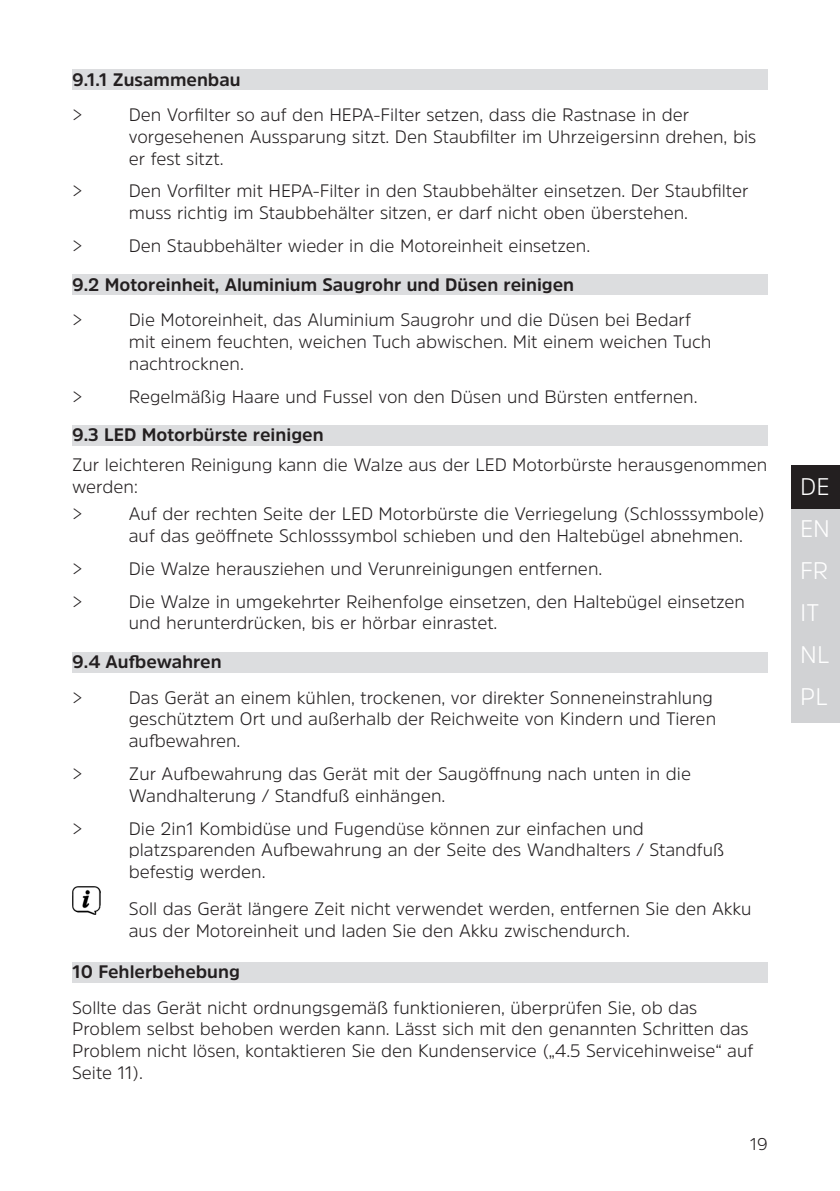
<style>
.page{position:relative;width:840px;height:1191px;background:#fff}
.page>*{position:absolute;margin:0;border:0;box-sizing:border-box;transform-origin:0 0}
.t1{font:300 24px/42px "Amsi Pro";color:#fff}
.Einzug{font:300 18px/21.6px "Amsi Pro";color:#231f20}
.t2{font:700 18px "Amsi Pro";color:#231f20}
.Hinweis{font:300 18px/21.6px "Amsi Pro";color:#231f20}
.t3{font:300 17px "Amsi Pro";color:#231f20}
</style>
<div class="page">
<div style="left:791px;top:507px;width:48px;height:43px;background:#d1d2d4"></div>
<div style="left:791px;top:550px;width:48px;height:43px;background:#d1d2d4"></div>
<div style="left:791px;top:593px;width:48px;height:43px;background:#d1d2d4"></div>
<div style="left:791px;top:636px;width:48px;height:43px;background:#d1d2d4"></div>
<div style="left:791px;top:679px;width:48px;height:44px;background:#d1d2d4"></div>
<div style="left:791px;top:465px;width:48px;height:43px;background:#231f20"></div>
<div style="left:72px;top:69px;width:695px;height:21px;background:#dcdddf"></div>
<div style="left:72px;top:274px;width:695px;height:21px;background:#dcdddf"></div>
<div style="left:72px;top:425px;width:695px;height:21px;background:#dcdddf"></div>
<div style="left:72px;top:651px;width:695px;height:21px;background:#dcdddf"></div>
<div style="left:72px;top:961px;width:695px;height:21px;background:#dcdddf"></div>
<img style="left:72px;top:887px;width:28px;height:28px">
<p class="t2" style="left:72px;top:67px;width:170px">9.1.1 Zusammenbau</p>
<p class="Einzug" style="left:72px;top:104px;width:12px">&gt;</p>
<p class="Einzug" style="left:129px;top:104px;width:628px">Den Vorfilter so auf den HEPA-Filter setzen, dass die Rastnase in der vorgesehenen Aussparung sitzt. Den Staubfilter im Uhrzeigersinn drehen, bis er fest sitzt.</p>
<p class="Einzug" style="left:72px;top:180px;width:12px">&gt;</p>
<p class="Einzug" style="left:129px;top:180px;width:620px">Den Vorfilter mit HEPA-Filter in den Staubbehälter einsetzen. Der Staubfilter muss richtig im Staubbehälter sitzen, er darf nicht oben überstehen.</p>
<p class="Einzug" style="left:72px;top:234px;width:12px">&gt;</p>
<p class="Einzug" style="left:129px;top:234px;width:462px">Den Staubbehälter wieder in die Motoreinheit einsetzen.</p>
<p class="t2" style="left:72px;top:272px;width:503px">9.2 Motoreinheit, Aluminium Saugrohr und Düsen reinigen</p>
<p class="Einzug" style="left:72px;top:309px;width:12px">&gt;</p>
<p class="Einzug" style="left:129px;top:309px;width:584px">Die Motoreinheit, das Aluminium Saugrohr und die Düsen bei Bedarf mit einem feuchten, weichen Tuch abwischen. Mit einem weichen Tuch nachtrocknen.</p>
<p class="Einzug" style="left:72px;top:385px;width:12px">&gt;</p>
<p class="Einzug" style="left:129px;top:385px;width:570px">Regelmäßig Haare und Fussel von den Düsen und Bürsten entfernen.</p>
<p class="t2" style="left:72px;top:422px;width:253px">9.3 LED Motorbürste reinigen</p>
<p class="Einzug" style="left:72px;top:454px;width:696px">Zur leichteren Reinigung kann die Walze aus der LED Motorbürste herausgenommen werden:</p>
<p class="Einzug" style="left:72px;top:502px;width:12px">&gt;</p>
<p class="Einzug" style="left:129px;top:502px;width:637px">Auf der rechten Seite der LED Motorbürste die Verriegelung (Schlosssymbole) auf das geöffnete Schlosssymbol schieben und den Haltebügel abnehmen.</p>
<p class="Einzug" style="left:72px;top:557px;width:12px">&gt;</p>
<p class="Einzug" style="left:129px;top:557px;width:475px">Die Walze herausziehen und Verunreinigungen entfernen.</p>
<p class="Einzug" style="left:72px;top:590px;width:12px">&gt;</p>
<p class="Einzug" style="left:129px;top:590px;width:617px">Die Walze in umgekehrter Reihenfolge einsetzen, den Haltebügel einsetzen und herunterdrücken, bis er hörbar einrastet.</p>
<p class="t2" style="left:72px;top:649px;width:151px">9.4 Aufbewahren</p>
<p class="Einzug" style="left:72px;top:686px;width:12px">&gt;</p>
<p class="Einzug" style="left:129px;top:686px;width:588px">Das Gerät an einem kühlen, trockenen, vor direkter Sonneneinstrahlung geschütztem Ort und außerhalb der Reichweite von Kindern und Tieren aufbewahren.</p>
<p class="Einzug" style="left:72px;top:762px;width:12px">&gt;</p>
<p class="Einzug" style="left:129px;top:762px;width:563px">Zur Aufbewahrung das Gerät mit der Saugöffnung nach unten in die<br>Wandhalterung / Standfuß einhängen.</p>
<p class="Einzug" style="left:72px;top:817px;width:12px">&gt;</p>
<p class="Einzug" style="left:129px;top:817px;width:596px">Die 2in1 Kombidüse und Fugendüse können zur einfachen und platzsparenden Aufbewahrung an der Seite des Wandhalters / Standfuß befestig werden.</p>
<p class="Hinweis" style="left:129px;top:897px;width:624px">Soll das Gerät längere Zeit nicht verwendet werden, entfernen Sie den Akku aus der Motoreinheit und laden Sie den Akku zwischendurch.</p>
<p class="t2" style="left:72px;top:959px;width:169px">10 Fehlerbehebung</p>
<p class="Einzug" style="left:72px;top:996px;width:682px">Sollte das Gerät nicht ordnungsgemäß funktionieren, überprüfen Sie, ob das Problem selbst behoben werden kann. Lässt sich mit den genannten Schritten das Problem nicht lösen, kontaktieren Sie den Kundenservice („4.5 Servicehinweise“ auf Seite 11).</p>
<p class="t3" style="left:749px;top:1132px;width:20px">19</p>
<h1 class="t1" style="left:799px;top:464px;width:31px">DE<br>EN<br>FR<br>IT<br>NL<br>PL</h1>
</div>
